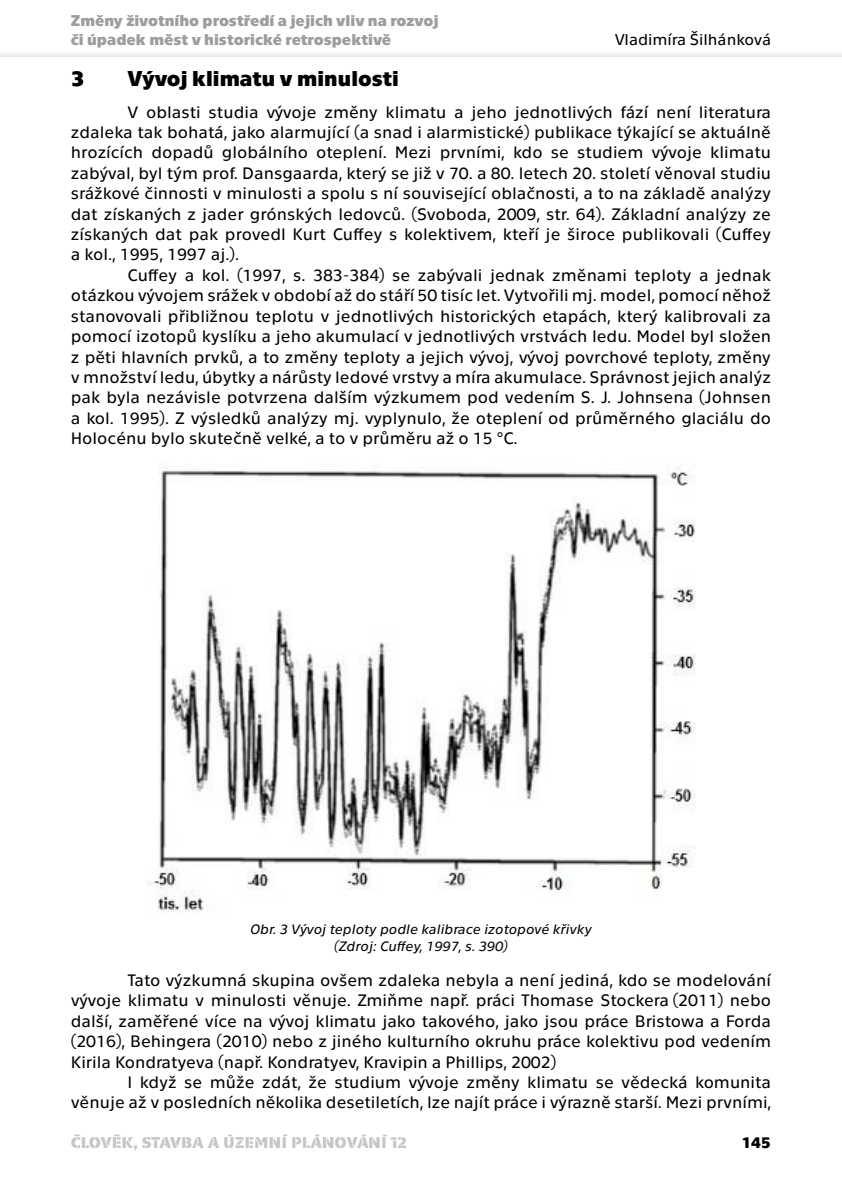
<style>
.page{position:relative;width:842px;height:1191px;background:#fff}
.page>*{position:absolute;margin:0;border:0;box-sizing:border-box;transform-origin:0 0}
.t1{font:700 22px "Technika";color:#000}
.t2{font:17px/20.4px "Technika";color:#000;text-align:justify}
.t3{font:700 16px/19.2px "Technika";color:#9d9d9c}
.t4{font:700 16px "Technika Stencil";color:#c6c6c6}
.t5{font:16px "Technika";color:#000}
.t6{font:700 16px "Technika";color:#000}
.t7{font:italic 14px/16.8px "Technika";color:#000;text-align:center}
</style>
<div class="page">
<img style="left:146px;top:467px;width:550px;height:445px">
<p class="t3" style="left:71px;top:10px;width:369px">Změny životního prostředí a jejich vliv na rozvoj či úpadek měst v historické retrospektivě</p>
<p class="t5" style="left:615px;top:29px;width:158px">Vladimíra Šilhánková</p>
<p class="t1" style="left:71px;top:63px;width:15px">3</p>
<p class="t1" style="left:128px;top:63px;width:273px">Vývoj klimatu v minulosti</p>
<p class="t2" style="left:71px;top:100px;width:702px;text-indent:57px">V oblasti studia vývoje změny klimatu a jeho jednotlivých fází není literatura zdaleka tak bohatá, jako alarmující (a snad i alarmistické) publikace týkající se aktuálně hrozících dopadů globálního oteplení. Mezi prvními, kdo se studiem vývoje klimatu zabýval, byl tým prof. Dansgaarda, který se již v 70. a 80. letech 20. století věnoval studiu srážkové činnosti v minulosti a spolu s ní související oblačnosti, a to na základě analýzy dat získaných z jader grónských ledovců. (Svoboda, 2009, str. 64). Základní analýzy ze získaných dat pak provedl Kurt Cuffey s kolektivem, kteří je široce publikovali (Cuffey a kol., 1995, 1997 aj.).</p>
<p class="t2" style="left:71px;top:264px;width:702px;text-indent:57px">Cuffey a kol. (1997, s. 383-384) se zabývali jednak změnami teploty a jednak otázkou vývojem srážek v období až do stáří 50 tisíc let. Vytvořili mj. model, pomocí něhož stanovovali přibližnou teplotu v jednotlivých historických etapách, který kalibrovali za pomocí izotopů kyslíku a jeho akumulací v jednotlivých vrstvách ledu. Model byl složen z pěti hlavních prvků, a to změny teploty a jejich vývoj, vývoj povrchové teploty, změny v množství ledu, úbytky a nárůsty ledové vrstvy a míra akumulace. Správnost jejich analýz pak byla nezávisle potvrzena dalším výzkumem pod vedením S. J. Johnsena (Johnsen a kol. 1995). Z výsledků analýzy mj. vyplynulo, že oteplení od průměrného glaciálu do Holocénu bylo skutečně velké, a to v průměru až o 15 °C.</p>
<p class="t7" style="left:250px;top:919px;width:343px">Obr. 3 Vývoj teploty podle kalibrace izotopové křivky (Zdroj: Cuffey, 1997, s. 390)</p>
<p class="t2" style="left:71px;top:968px;width:702px;text-indent:57px">Tato výzkumná skupina ovšem zdaleka nebyla a není jediná, kdo se modelování vývoje klimatu v minulosti věnuje. Zmiňme např. práci Thomase Stockera (2011) nebo další, zaměřené více na vývoj klimatu jako takového, jako jsou práce Bristowa a Forda (2016), Behingera (2010) nebo z jiného kulturního okruhu práce kolektivu pod vedením Kirila Kondratyeva (např. Kondratyev, Kravipin a Phillips, 2002)</p>
<p class="t2" style="left:71px;top:1070px;width:702px;text-align:right">I když se může zdát, že studium vývoje změny klimatu se vědecká komunita věnuje až v posledních několika desetiletích, lze najít práce i výrazně starší. Mezi prvními,</p>
<p class="t4" style="left:71px;top:1134px;width:337px">ČLOVĚK, STAVBA A ÚZEMNÍ PLÁNOVÁNÍ 12</p>
<p class="t6" style="left:741px;top:1131px;width:31px">145</p>
</div>
